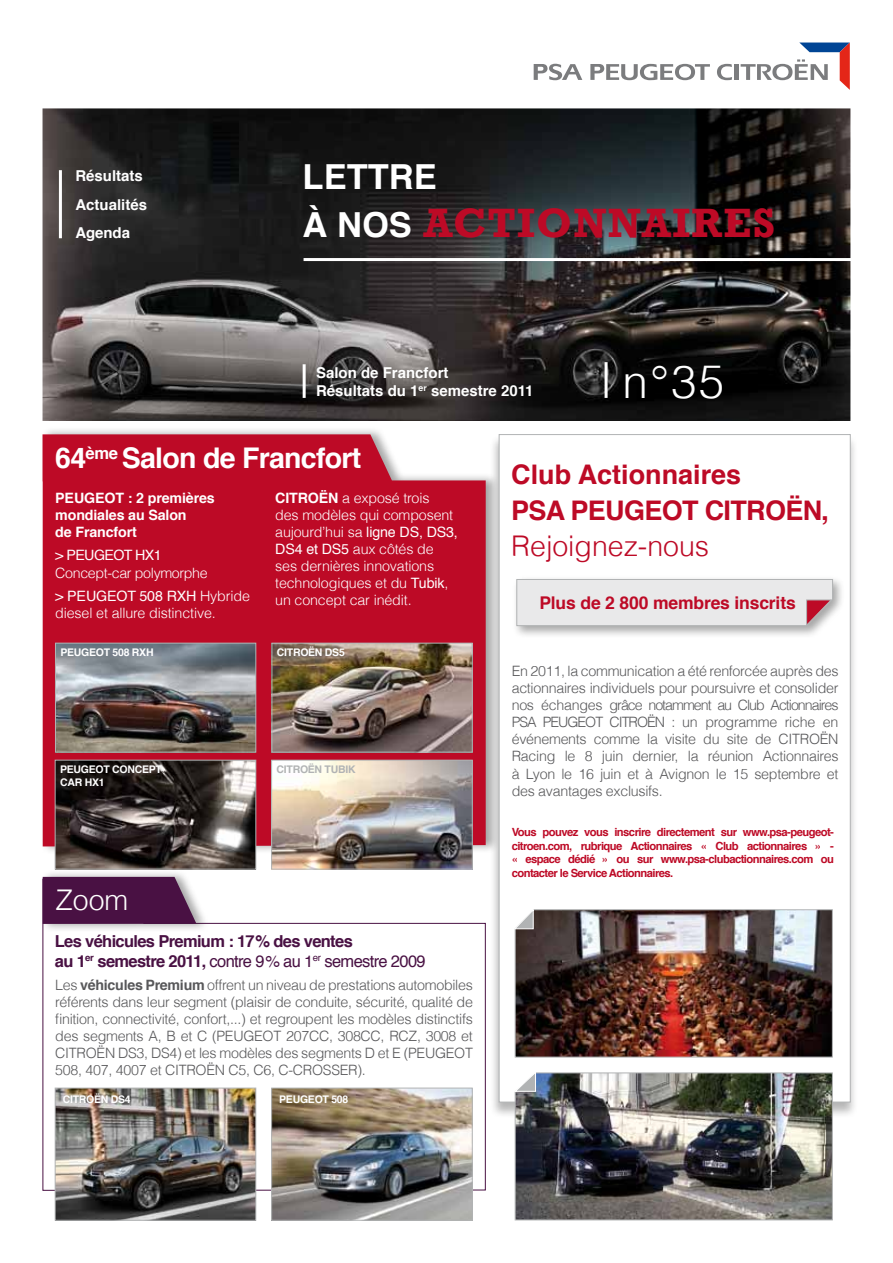
<style>
.page{position:relative;width:893px;height:1263px;background:#fff}
.page>*{position:absolute;margin:0;border:0;box-sizing:border-box;transform-origin:0 0}
.t1{font:300 45.9px "Helvetica";color:#fff}
.t2{font:700 42px "Rockwell";letter-spacing:.03em;color:#bd0a26}
.t3{font:700 34.5px "Helvetica";color:#fff}
.t4{font:700 28.5px "Helvetica";letter-spacing:-.025em;color:#fff}
.t5{font:300 28.5px "Helvetica";color:#bd0a26}
.t6{font:300 28.5px "Helvetica";color:#fff}
.t7{font:700 27px/36px "Helvetica";letter-spacing:-.015em;color:#bd0a26}
.t8{font:700 17.55px "Helvetica";letter-spacing:-.01em;color:#bd0a26}
.t9{font:700 16.5px/19.8px "Helvetica";letter-spacing:-.04em;color:#491143}
.t10{font:700 15px/18.5px "Helvetica";color:#fff}
.t11{font:300 14.25px/17.1px "Helvetica";letter-spacing:-.02em;color:#58585a;text-align:justify}
.t12{font:300 14.25px/17.1px "Helvetica";letter-spacing:-.01em;color:#fff}
.t13{font:700 14.25px/17.1px "Helvetica";letter-spacing:-.01em;color:#fff}
.t14{font:14.25px "Helvetica";letter-spacing:-.04em;color:#fff}
.t15{font:700 11.25px/13.5px "Helvetica";letter-spacing:-.05em;color:#bd0a26;text-align:justify}
.t16{font:700 10.5px "Helvetica";letter-spacing:-.025em;color:#fff}
.t17{font:700 10.5px "Helvetica";letter-spacing:-.025em;color:#b1b3b4}
.s1{font-family:"Helvetica";font-size:34.5px;color:#fff}
.s2{font-weight:700}
.s3{font-weight:400}
</style>
<div class="page">
<hr style="left:735px;top:64px;width:4px;height:16px;background:#7b7c7e">
<svg style="left:717px;top:64px;width:15px;height:16px"></svg>
<svg style="left:534px;top:64px;width:48px;height:16px"></svg>
<svg style="left:590px;top:64px;width:120px;height:16px"></svg>
<svg style="left:741px;top:43px;width:109px;height:47px"></svg>
<img style="left:43px;top:108px;width:807px;height:313px">
<hr style="left:303px;top:364px;width:3px;height:34px;background:#fff">
<hr style="left:605px;top:362px;width:3px;height:36px;background:#fff">
<hr style="left:304px;top:258px;width:556px;height:3px;background:#fff">
<hr style="left:59px;top:170px;width:3px;height:68px;background:#fff">
<div style="left:40px;top:426px;width:460px;height:429px;background:#000;opacity:.35"></div>
<svg style="left:43px;top:434px;width:443px;height:412px;background:#bf1731"></svg>
<img style="left:274px;top:645px;width:196px;height:105px">
<div style="left:272px;top:643px;width:200px;height:109px;border:1px solid #b1b3b4"></div>
<img style="left:57px;top:645px;width:197px;height:105px">
<div style="left:55px;top:643px;width:201px;height:109px;border:1px solid #b1b3b4"></div>
<img style="left:273px;top:762px;width:197px;height:105px">
<div style="left:271px;top:760px;width:201px;height:109px;border:1px solid #b1b3b4"></div>
<img style="left:57px;top:762px;width:197px;height:105px">
<div style="left:55px;top:760px;width:201px;height:109px;border:1px solid #b1b3b4"></div>
<svg style="left:42px;top:922px;width:444px;height:269px"></svg>
<div style="left:40px;top:869px;width:169px;height:64px;background:#000;opacity:.35"></div>
<svg style="left:43px;top:877px;width:153px;height:47px;background:#531e4d"></svg>
<img style="left:57px;top:1090px;width:197px;height:128px">
<div style="left:55px;top:1088px;width:201px;height:132px;border:1px solid #b1b3b4"></div>
<img style="left:273px;top:1090px;width:197px;height:128px">
<div style="left:271px;top:1088px;width:201px;height:132px;border:1px solid #b1b3b4"></div>
<div style="left:489px;top:434px;width:369px;height:685px;background:#000;opacity:.29"></div>
<div style="left:499px;top:434px;width:352px;height:668px;background:#fff;border:1px solid #b1b3b4"></div>
<div style="left:512px;top:575px;width:334px;height:63px;background:#000;opacity:.35"></div>
<svg style="left:516px;top:579px;width:317px;height:48px;background:#e3e0e2"></svg>
<img style="left:514px;top:1072px;width:319px;height:149px">
<svg style="left:514px;top:1072px;width:22px;height:20px"></svg>
<img style="left:514px;top:909px;width:319px;height:149px">
<svg style="left:514px;top:909px;width:20px;height:21px"></svg>
<p class="t10" style="left:75px;top:167px;width:69px">Résultats</p>
<p class="t10" style="left:75px;top:195px;width:73px">Actualités</p>
<p class="t10" style="left:75px;top:223px;width:56px">Agenda</p>
<h3 class="t3" style="left:303px;top:149px;width:136px">lettre</h3>
<h2 class="t2" style="left:303px;top:197px;width:474px"><span class="s1">à nos</span> ACTIONNAIRES</h2>
<p class="t10" style="left:316px;top:363px;width:219px">Salon de Francfort<br>Résultats du 1<sup>er</sup> semestre 2011</p>
<h1 class="t1" style="left:622px;top:353px;width:103px">n°35</h1>
<h3 class="t4" style="left:55px;top:435px;width:308px">64<sup>ème</sup> Salon de Francfort</h3>
<p class="t13" style="left:55px;top:489px;width:51px">PEUGEOT</p>
<p class="t12" style="left:275px;top:489px;width:184px;text-indent:44px"><span class="s2">ËN</span> a exposé trois<br>des modèles qui composent aujourd’hui sa <span class="s3">ligne DS, ds3, ds4 et ds5</span> aux côtés de ses dernières innovations technologiques et du <span class="s3">Tubik</span>, un concept car inédit.</p>
<p class="t13" style="left:55px;top:489px;width:161px;text-indent:73px">: 2 premières mondiales au Salon<br>de Francfort</p>
<p class="t14" style="left:55px;top:544px;width:108px">&gt; Peugeot HX1</p>
<p class="t12" style="left:55px;top:560px;width:196px;line-height:23.5px">Concept-car polymorphe<br><span class="s3">&gt; Peugeot 508 RXH</span> Hybride</p>
<p class="t12" style="left:55px;top:604px;width:162px">diesel et allure distinctive.</p>
<p class="t13" style="left:275px;top:489px;width:25px">CITRO</p>
<p class="t16" style="left:60px;top:644px;width:95px">Peug eot 508 RXH</p>
<p class="t16" style="left:277px;top:644px;width:69px">Citroën DS5</p>
<p class="t16" style="left:60px;top:761px;width:106px">Peug eot Concept-</p>
<p class="t17" style="left:277px;top:761px;width:81px">Citroën Tu bik</p>
<p class="t16" style="left:60px;top:773px;width:46px">car HX1</p>
<h3 class="t6" style="left:55px;top:882px;width:74px">Zoom</h3>
<p class="t9" style="left:55px;top:931px;width:372px">Les véhicules Premium : 17% des ventes<br>au 1<sup>er</sup> semestre 2011, <span class="s3">contre 9% au 1</span><sup>er</sup> <span class="s3">semestre 2009</span></p>
<p class="t11" style="left:55px;top:976px;width:419px">Les <span class="s2">véhicules Premium</span> offrent un niveau de prestations automobiles référents dans leur segment (plaisir de conduite, sécurité, qualité de finition, connectivité, confort,...) et regroupent les modèles distinctifs des segments A, B et C (Peugeot 207CC, 308CC, RCZ, 3008 et Citroën DS3, DS4) et les modèles des segments D et E (Peugeot 508, 407, 4007 et Citroën C5, C6, C-CROSSER).</p>
<p class="t16" style="left:63px;top:1091px;width:69px">Citroën ds4</p>
<p class="t16" style="left:279px;top:1091px;width:71px">Peug eot 508</p>
<h3 class="t7" style="left:511px;top:457px;width:232px">Club Actionnaires<br>PSA PEUGEOT</h3>
<h3 class="t7" style="left:705px;top:493px;width:45px">CITRO</h3>
<h3 class="t7" style="left:785px;top:493px;width:45px">ËN,</h3>
<h3 class="t5" style="left:511px;top:528px;width:199px">Rejoignez-nous</h3>
<p class="t8" style="left:539px;top:589px;width:258px">Plus de 2 800 membres inscrits</p>
<p class="t11" style="left:512px;top:662px;width:328px">En 2011, la communication a été renforcée auprès des actionnaires individuels pour poursuivre et consolider nos échanges grâce notamment au Club Actionnaires PSA Peugeot Citroën : un programme riche en événements comme la visite du site de Citroën Racing le 8 juin dernier, la réunion Actionnaires à Lyon le 16 juin et à Avignon le 15 septembre et des avantages exclusifs.</p>
<p class="t15" style="left:512px;top:826px;width:324px">Vous pouvez vous inscrire directement sur www.psa-peugeot&shy;citroen.com, rubrique Actionnaires « Club actionnaires » - « espace dédié » ou sur www.psa-clubactionnaires.com ou contacter le Service Actionnaires.</p>
</div>
